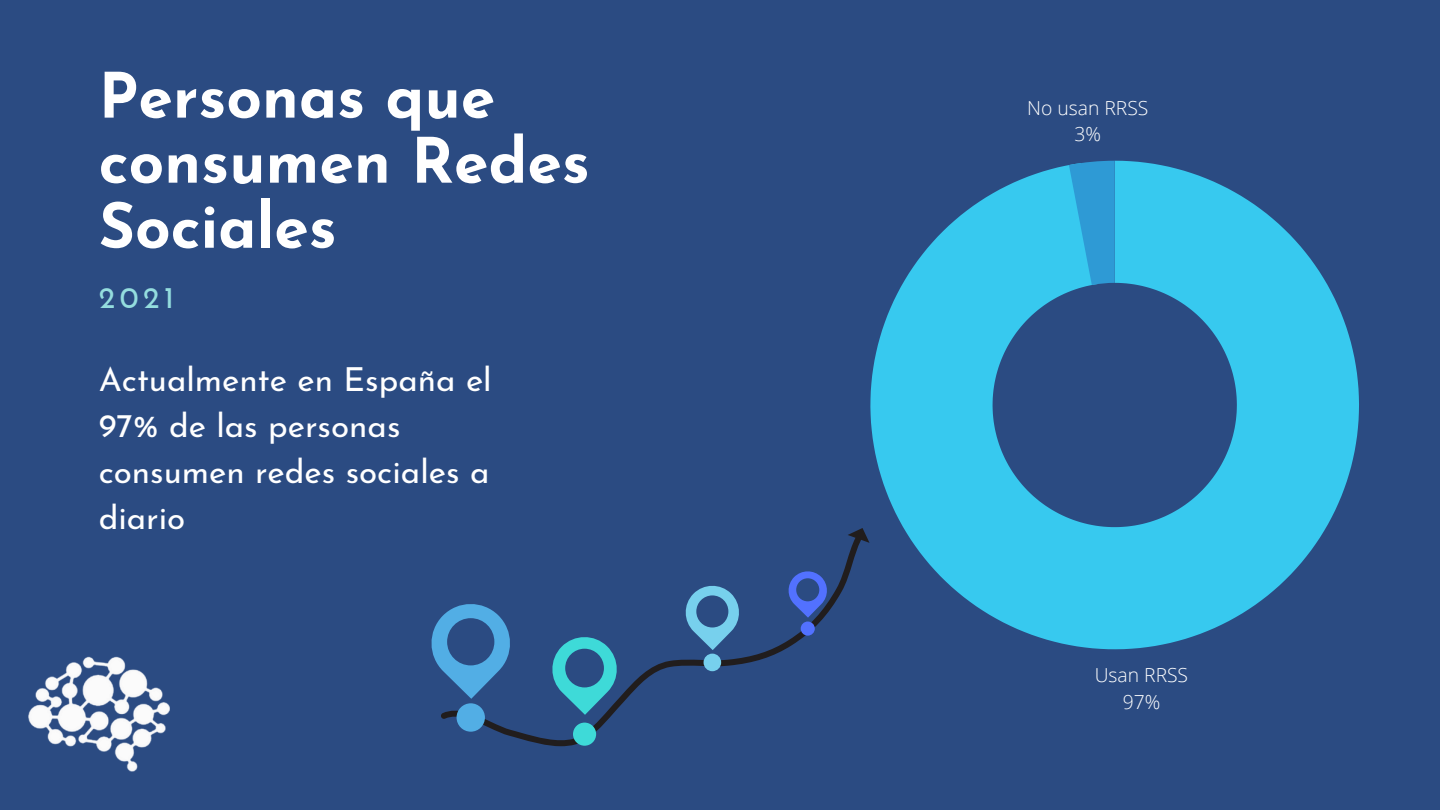
<style>
.page{position:relative;width:1440px;height:810px;background:#2b4b82}
.page>*{position:absolute;margin:0;border:0;box-sizing:border-box;transform-origin:0 0}
.t1{font:700 62.4px/65.1px "Josefin Sans";color:#fff}
.t2{font:33.1px/46.1px "Josefin Sans";color:#fff}
.t3{font:30.2px "Josefin Sans";color:#94ddde}
.t4{font:300 19.3px "Open Sans";color:#fff}
</style>
<div class="page">
<svg style="left:870px;top:161px;width:489px;height:488px;fill:#37c9ef"></svg>
<svg style="left:1069px;top:161px;width:47px;height:124px;background:#30a4da"></svg>
<svg style="left:441px;top:528px;width:429px;height:218px"></svg>
<svg style="left:431px;top:600px;width:83px;height:99px"></svg>
<svg style="left:549px;top:634px;width:71px;height:81px"></svg>
<svg style="left:683px;top:583px;width:59px;height:67px"></svg>
<div style="left:457px;top:703px;width:28px;height:29px;background:#52aee5;border-radius:50%"></div>
<div style="left:573px;top:723px;width:23px;height:23px;background:#3edad8;border-radius:50%"></div>
<div style="left:704px;top:654px;width:17px;height:17px;background:#77d0ed;border-radius:50%"></div>
<div style="left:801px;top:622px;width:14px;height:14px;background:#5271ff;border-radius:50%"></div>
<svg style="left:787px;top:569px;width:42px;height:49px"></svg>
<img style="left:28px;top:656px;width:142px;height:116px">
<p class="t1" style="left:99px;top:69px;width:493px">Personas que consumen Redes<br>Sociales</p>
<p class="t3" style="left:99px;top:285px;width:77px">2021</p>
<p class="t2" style="left:99px;top:359px;width:395px">Actualmente en España el<br>97% de las personas consumen redes sociales a diario</p>
<p class="t4" style="left:1027px;top:94px;width:123px">No usan RRSS</p>
<p class="t4" style="left:1075px;top:121px;width:28px">3%</p>
<p class="t4" style="left:1095px;top:661px;width:95px">Usan RRSS</p>
<p class="t4" style="left:1123px;top:688px;width:39px">97%</p>
</div>
